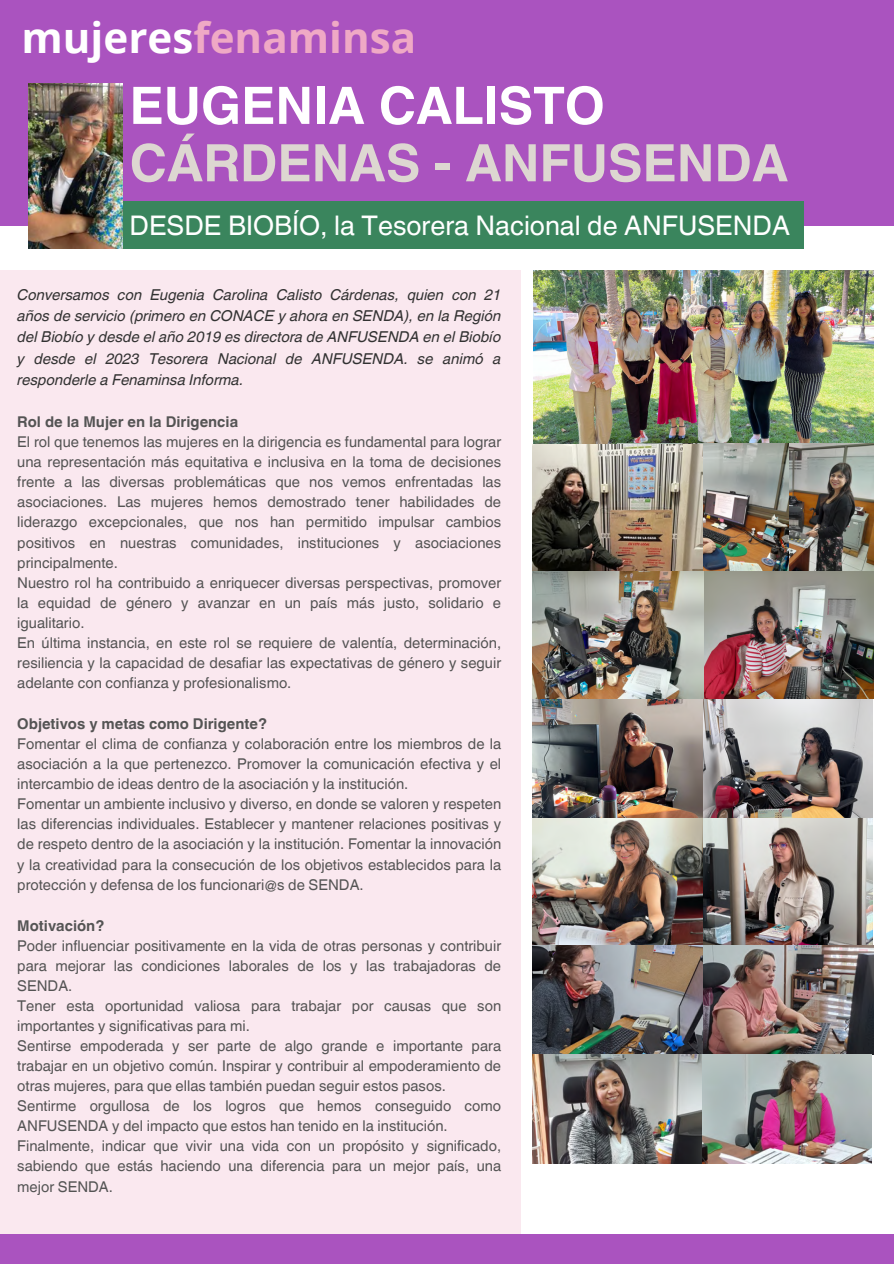
<style>
.page{position:relative;width:894px;height:1264px;background:#fff}
.page>*{position:absolute;margin:0;border:0;box-sizing:border-box;transform-origin:0 0}
.t1{font:700 51.6px/57.3px "Helvetica World";color:#ddd7d1}
.t2{font:700 42.15px "Open Sans";color:#efa9c5}
.t3{font:27px "Helvetica World";color:#fff}
.t4{font:italic 15px/21.3px "Helvetica World";color:#323232;text-align:justify}
.t5{font:14.85px/20.1px "Helvetica World";color:#545454;text-align:justify}
.t6{font:700 14.85px "Helvetica World";color:#545454}
.s1{color:#fff}
</style>
<div class="page">
<div style="left:0;top:270px;width:520px;height:963px;background:#fae8ef"></div>
<div style="left:0;top:0;width:893px;height:225px;background:#aa53bf"></div>
<div style="left:89px;top:202px;width:715px;height:47px;background:#3a855d"></div>
<img style="left:532px;top:270px;width:341px;height:784px">
<div style="left:0;top:1233px;width:893px;height:30px;background:#aa53bf"></div>
<img style="left:29px;top:83px;width:93px;height:166px">
<img style="left:617px;top:443px;width:171px;height:127px">
<img style="left:532px;top:1054px;width:339px;height:109px">
<p class="t2" style="left:22px;top:8px;width:396px"><span class="s1">mujeres</span>fenaminsa</p>
<p class="t1" style="left:129px;top:72px;width:660px"><span class="s1">EUGENIA CALISTO<br></span>CÁRDENAS - ANFUSENDA</p>
<p class="t3" style="left:129px;top:209px;width:661px">DESDE BIOBÍO, la Tesorera Nacional de ANFUSENDA</p>
<p class="t4" style="left:17px;top:282px;width:485px">Conversamos con Eugenia Carolina Calisto Cárdenas, quien con 21 años de servicio (primero en CONACE y ahora en SENDA), en la Región del Biobío y desde el año 2019 es directora de ANFUSENDA en el Biobío y desde el 2023 Tesorera Nacional de ANFUSENDA. se animó a responderle a Fenaminsa Informa.</p>
<p class="t6" style="left:17px;top:410px;width:222px">Rol de la Mujer en la Dirigencia</p>
<p class="t5" style="left:17px;top:432px;width:485px">El rol que tenemos las mujeres en la dirigencia es fundamental para lograr una representación más equitativa e inclusiva en la toma de decisiones frente a las diversas problemáticas que nos vemos enfrentadas las asociaciones. Las mujeres hemos demostrado tener habilidades de liderazgo excepcionales, que nos han permitido impulsar cambios positivos en nuestras comunidades, instituciones y asociaciones principalmente.</p>
<p class="t5" style="left:17px;top:572px;width:485px">Nuestro rol ha contribuido a enriquecer diversas perspectivas, promover la equidad de género y avanzar en un país más justo, solidario e igualitario.</p>
<p class="t5" style="left:17px;top:632px;width:485px">En última instancia, en este rol se requiere de valentía, determinación, resiliencia y la capacidad de desafiar las expectativas de género y seguir adelante con confianza y profesionalismo.</p>
<p class="t6" style="left:17px;top:711px;width:251px">Objetivos y metas como Dirigente?</p>
<p class="t5" style="left:17px;top:734px;width:485px">Fomentar el clima de confianza y colaboración entre los miembros de la asociación a la que pertenezco. Promover la comunicación efectiva y el intercambio de ideas dentro de la asociación y la institución.</p>
<p class="t5" style="left:17px;top:794px;width:485px">Fomentar un ambiente inclusivo y diverso, en donde se valoren y respeten las diferencias individuales. Establecer y mantener relaciones positivas y de respeto dentro de la asociación y la institución. Fomentar la innovación y la creatividad para la consecución de los objetivos establecidos para la protección y defensa de los funcionari@s de SENDA.</p>
<p class="t6" style="left:17px;top:913px;width:88px">Motivación?</p>
<p class="t5" style="left:17px;top:935px;width:485px">Poder influenciar positivamente en la vida de otras personas y contribuir para mejorar las condiciones laborales de los y las trabajadoras de SENDA.</p>
<p class="t5" style="left:17px;top:995px;width:485px">Tener esta oportunidad valiosa para trabajar por causas que son importantes y significativas para mi.</p>
<p class="t5" style="left:17px;top:1035px;width:485px">Sentirse empoderada y ser parte de algo grande e importante para trabajar en un objetivo común. Inspirar y contribuir al empoderamiento de otras mujeres, para que ellas también puedan seguir estos pasos.</p>
<p class="t5" style="left:17px;top:1096px;width:485px">Sentirme orgullosa de los logros que hemos conseguido como<br>ANFUSENDA y del impacto que estos han tenido en la institución.</p>
<p class="t5" style="left:17px;top:1136px;width:485px">Finalmente, indicar que vivir una vida con un propósito y significado, sabiendo que estás haciendo una diferencia para un mejor país, una mejor SENDA.</p>
</div>
